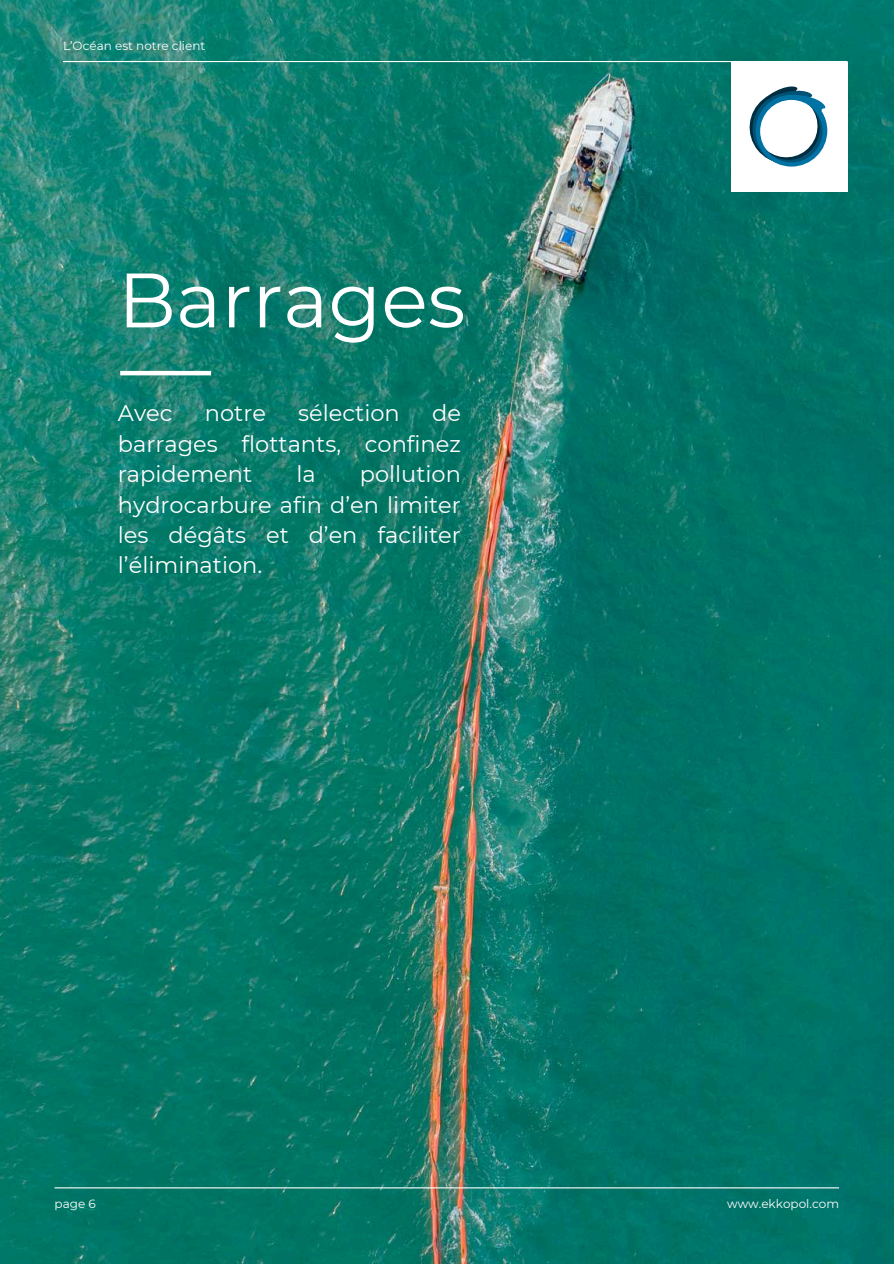
<style>
.page{position:relative;width:894px;height:1264px;background:#fff}
.page>*{position:absolute;margin:0;border:0;box-sizing:border-box;transform-origin:0 0}
.t1{font:76.95px "Montserrat";color:#fff}
.t2{font:22.5px/30.3px "Montserrat";color:#fff;text-align:justify}
.t3{font:12px "Montserrat";color:#fff}
</style>
<div class="page">
<img style="left:0;top:0;width:893px;height:1263px">
<hr style="left:63px;top:61px;width:784px;height:1px;background:#fff">
<hr style="left:55px;top:1187px;width:783px;height:1px;background:#fff">
<hr style="left:120px;top:371px;width:91px;height:4px;background:#fff">
<div style="left:731px;top:62px;width:116px;height:129px;background:#fff"></div>
<svg style="left:749px;top:86px;width:79px;height:81px"></svg>
<p class="t3" style="left:63px;top:39px;width:144px">L’Océan est notre client</p>
<h1 class="t1" style="left:118px;top:253px;width:349px">Barrages</h1>
<p class="t2" style="left:118px;top:398px;width:56px">Avec</p>
<p class="t2" style="left:205px;top:398px;width:63px">notre</p>
<p class="t2" style="left:298px;top:398px;width:103px">sélection</p>
<p class="t2" style="left:118px;top:398px;width:344px;text-indent:314px">de barrages flottants, confinez rapidement</p>
<p class="t2" style="left:118px;top:459px;width:344px;text-indent:242px">pollution hydrocarbure afin d’en limiter les dégâts et d’en faciliter l’élimination.</p>
<p class="t2" style="left:296px;top:459px;width:21px">la</p>
<p class="t3" style="left:55px;top:1196px;width:43px">page 6</p>
<p class="t3" style="left:727px;top:1196px;width:113px">www.ekkopol.com</p>
</div>
